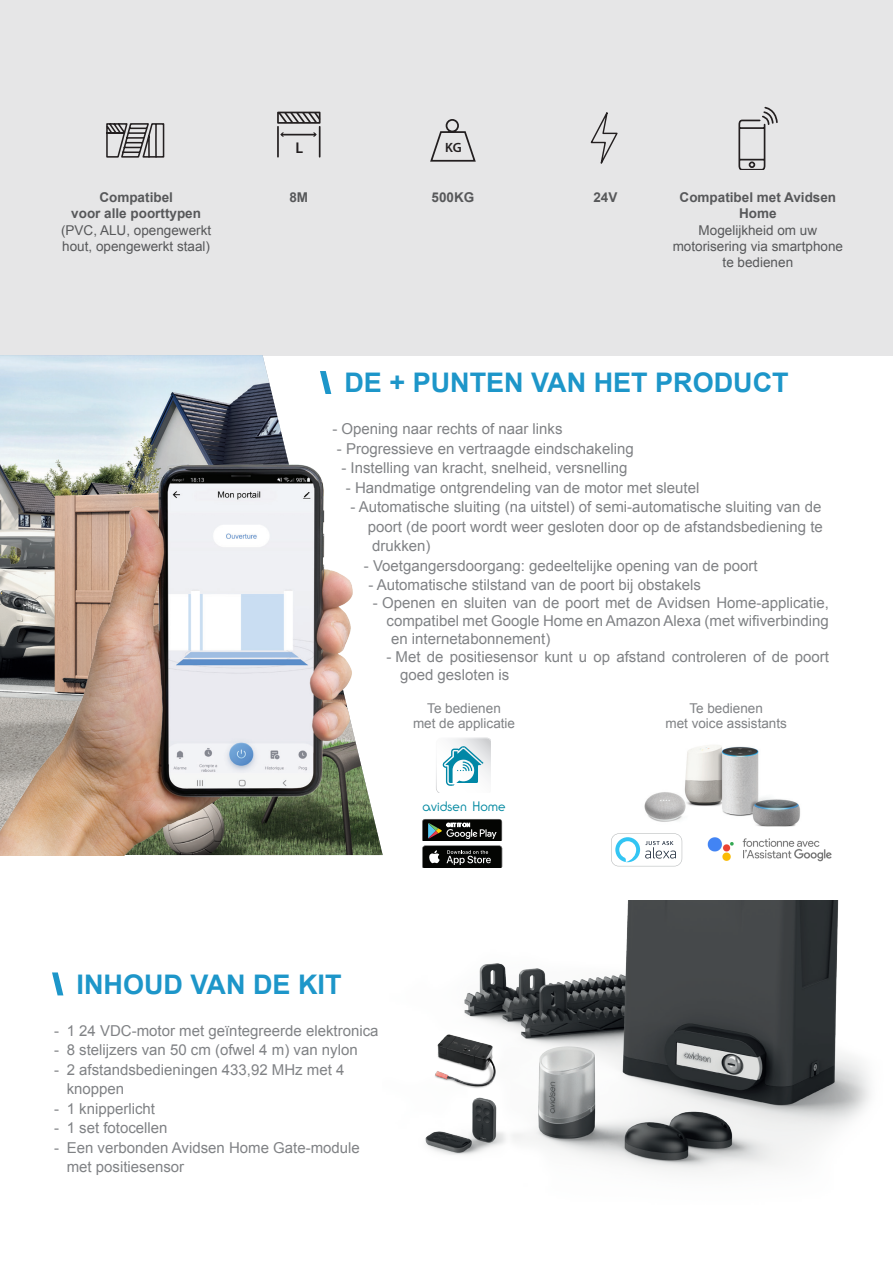
<style>
.page{position:relative;width:893px;height:1263px;background:#fff}
.page>*{position:absolute;margin:0;border:0;box-sizing:border-box;transform-origin:0 0}
.t1{font:700 27px "Arial";color:#1d96c9}
.t2{font:600 18.9px "Myriad Pro";color:#231f20}
.t3{font:600 15.6px "Myriad Pro";color:#231f20}
.t4{font:15px/19.5px "Arial";color:#808285}
.t5{font:13.5px/16.2px "Arial";color:#57585a}
.t6{font:700 13.5px/16.2px "Arial";color:#57585a;text-align:center}
.t7{font:13.5px/15px "Arial";color:#808285;text-align:center}
.t8{font:300 13.5px "Ronda IT Cby BT";color:#0088a0}
.t9{font:600 13.5px "Myriad Pro";color:#231f20}
.t10{font:600 13.05px/14.9px "Myriad Pro";color:#231f20;text-align:center}
.t11{font:600 12px/13.5px "Myriad Pro";color:#231f20}
.t12{font:600 10.65px "Myriad Pro";color:#231f20}
.s1{font-weight:900}
</style>
<div class="page">
<img style="left:425px;top:900px;width:445px;height:272px">
<div style="left:0;top:0;width:893px;height:355px;background:#e6e6e7"></div>
<img style="left:436px;top:737px;width:52px;height:54px">
<svg style="left:437px;top:738px;width:54px;height:55px"></svg>
<svg style="left:422px;top:819px;width:80px;height:48px;background:#434543"></svg>
<img style="left:644px;top:745px;width:156px;height:77px">
<svg style="left:611px;top:833px;width:71px;height:33px"></svg>
<img style="left:682px;top:814px;width:150px;height:48px">
<svg style="left:106px;top:123px;width:59px;height:35px"></svg>
<svg style="left:738px;top:107px;width:40px;height:63px"></svg>
<svg style="left:591px;top:112px;width:27px;height:52px"></svg>
<img style="left:0;top:355px;width:383px;height:500px">
<svg style="left:277px;top:111px;width:44px;height:47px"></svg>
<svg style="left:430px;top:119px;width:46px;height:43px"></svg>
<img style="left:0;top:444px;width:367px;height:411px">
<p class="t6" style="left:71px;top:190px;width:131px">Compatibel<br>voor alle poorttypen</p>
<p class="t5" style="left:61px;top:222px;width:152px">(PVC, ALU, opengewerkt hout, opengewerkt staal)</p>
<p class="t11" style="left:85px;top:198px;width:103px">COMPATIBLE TOUS<br>TYPES DE PORTAILS</p>
<p class="t10" style="left:122px;top:201px;width:78px">2,50M<br>PAR BATTANT</p>
<p class="t3" style="left:296px;top:138px;width:9px">L</p>
<p class="t9" style="left:445px;top:138px;width:18px">KG</p>
<p class="t2" style="left:291px;top:138px;width:25px">KG</p>
<p class="t6" style="left:289px;top:190px;width:20px">8M</p>
<p class="t6" style="left:432px;top:190px;width:44px">500KG</p>
<p class="t6" style="left:593px;top:190px;width:26px">24V</p>
<p class="t12" style="left:675px;top:188px;width:41px">PORTAIL</p>
<p class="t12" style="left:790px;top:188px;width:30px">2,50M</p>
<p class="t6" style="left:680px;top:190px;width:158px">Compatibel met Avidsen<br>Home</p>
<p class="t5" style="left:673px;top:222px;width:172px;text-align:center">Mogelijkheid om uw motorisering via smartphone te bedienen</p>
<p class="t10" style="left:712px;top:216px;width:83px">SMARTPHONE</p>
<h1 class="t1" style="left:322px;top:365px;width:468px"><span class="s1">\</span> DE + PUNTEN VAN HET PRODUCT</h1>
<p class="t4" style="left:332px;top:419px;width:232px">- Opening naar rechts of naar links</p>
<p class="t4" style="left:337px;top:439px;width:298px">- Progressieve en vertraagde eindschakeling</p>
<p class="t4" style="left:341px;top:458px;width:287px">- Instelling van kracht, snelheid, versnelling</p>
<p class="t4" style="left:346px;top:478px;width:355px">- Handmatige ontgrendeling van de motor met sleutel</p>
<p class="t4" style="left:350px;top:497px;width:473px">- Automatische sluiting (na uitstel) of semi-automatische sluiting van de</p>
<p class="t4" style="left:368px;top:517px;width:457px">poort (de poort wordt weer gesloten door op de afstandsbediening te</p>
<p class="t4" style="left:372px;top:536px;width:60px">drukken)</p>
<p class="t4" style="left:364px;top:556px;width:395px">- Voetgangersdoorgang: gedeeltelijke opening van de poort</p>
<p class="t4" style="left:368px;top:575px;width:334px">- Automatische stilstand van de poort bij obstakels</p>
<p class="t4" style="left:373px;top:593px;width:457px">- Openen en sluiten van de poort met de Avidsen Home-applicatie,</p>
<p class="t4" style="left:387px;top:611px;width:444px">compatibel met Google Home en Amazon Alexa (met wifiverbinding</p>
<p class="t4" style="left:391px;top:629px;width:161px">en internetabonnement)</p>
<p class="t4" style="left:400px;top:648px;width:430px;line-height:18px;text-indent:-14px">- Met de positiesensor kunt u op afstand controleren of de poort goed gesloten is</p>
<p class="t7" style="left:413px;top:701px;width:104px">Te bedienen<br>met de applicatie</p>
<p class="t7" style="left:665px;top:701px;width:123px">Te bedienen<br>met voice assistants</p>
<p class="t8" style="left:422px;top:798px;width:85px">avidsen Home</p>
<h1 class="t1" style="left:54px;top:966px;width:289px"><span class="s1">\</span> INHOUD VAN DE KIT</h1>
<p class="t4" style="left:54px;top:1021px;width:326px">- 1 24 VDC-motor met geïntegreerde elektronica</p>
<p class="t4" style="left:54px;top:1040px;width:305px">- 8 stelijzers van 50 cm (ofwel 4 m) van nylon</p>
<p class="t4" style="left:67px;top:1060px;width:279px;text-indent:-13px">- 2 afstandsbedieningen 433,92 MHz met 4 knoppen</p>
<p class="t4" style="left:54px;top:1099px;width:103px">- 1 knipperlicht</p>
<p class="t4" style="left:54px;top:1118px;width:115px">- 1 set fotocellen</p>
<p class="t4" style="left:67px;top:1138px;width:295px;text-indent:-13px">- Een verbonden Avidsen Home Gate-module met positiesensor</p>
</div>
